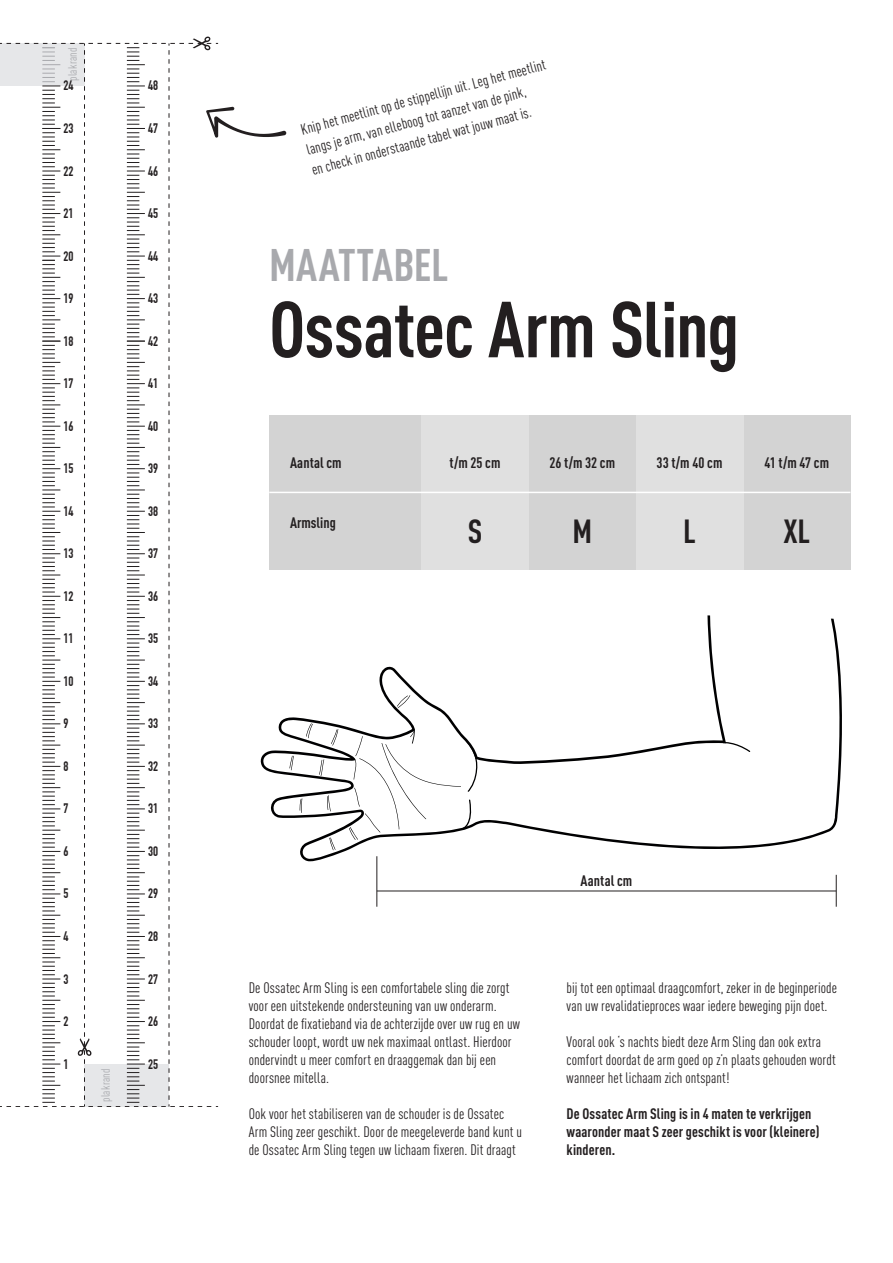
<style>
.page{position:relative;width:893px;height:1263px;background:#fff}
.page>*{position:absolute;margin:0;border:0;box-sizing:border-box;transform-origin:0 0}
.t1{font:700 78px "DIN Cond";letter-spacing:-.01em;color:#231f20}
.t2{font:700 45px "DIN Cond";letter-spacing:-.005em;color:#a8a9ad}
.t3{font:700 33px "DIN Cond";color:#231f20}
.t4{font:15px/18px "DIN Cond";letter-spacing:.005em;color:#231f20}
.t5{font:700 15px/18px "DIN Cond";letter-spacing:.005em;color:#231f20}
.t6{font:700 13.5px "DIN Condensed";color:#231f20}
.t7{font:12px "DIN Cond";letter-spacing:.015em;color:#a8a9ad}
</style>
<div class="page">
<div style="left:269px;top:415px;width:581px;height:155px;background:#d3d3d3"></div>
<div style="left:421px;top:415px;width:108px;height:155px;background:#e0e0e0"></div>
<div style="left:636px;top:415px;width:107px;height:155px;background:#e0e0e0"></div>
<hr style="left:269px;top:492px;width:581px;height:1px;background:#fff">
<hr style="left:377px;top:891px;width:459px;height:1px;background:#231f20">
<svg style="left:313px;top:619px;width:529px;height:242px"></svg>
<svg style="left:397px;top:695px;width:13px;height:13px"></svg>
<svg style="left:329px;top:837px;width:7px;height:13px"></svg>
<svg style="left:327px;top:795px;width:4px;height:16px"></svg>
<svg style="left:319px;top:759px;width:5px;height:17px"></svg>
<svg style="left:331px;top:729px;width:7px;height:16px"></svg>
<svg style="left:349px;top:729px;width:130px;height:111px"></svg>
<svg style="left:723px;top:741px;width:27px;height:11px"></svg>
<hr style="left:836px;top:875px;width:1px;height:32px;background:#231f20">
<hr style="left:377px;top:856px;width:1px;height:51px;background:#231f20">
<svg style="left:0;top:37px;width:313px;height:1070px"></svg>
<p class="t7" style="left:65px;top:81px;width:35px;rotate:-90deg">plakrand</p>
<p class="t6" style="left:64px;top:78px;width:12px">24</p>
<p class="t6" style="left:64px;top:120px;width:12px">23</p>
<p class="t6" style="left:64px;top:163px;width:12px">22</p>
<p class="t6" style="left:64px;top:205px;width:12px">21</p>
<p class="t6" style="left:64px;top:248px;width:12px">20</p>
<p class="t6" style="left:64px;top:290px;width:12px">19</p>
<p class="t6" style="left:64px;top:333px;width:12px">18</p>
<p class="t6" style="left:64px;top:375px;width:12px">17</p>
<p class="t6" style="left:64px;top:418px;width:12px">16</p>
<p class="t6" style="left:64px;top:461px;width:12px">15</p>
<p class="t6" style="left:64px;top:503px;width:12px">14</p>
<p class="t6" style="left:64px;top:546px;width:12px">13</p>
<p class="t6" style="left:64px;top:588px;width:12px">12</p>
<p class="t6" style="left:64px;top:631px;width:12px">11</p>
<p class="t6" style="left:64px;top:673px;width:12px">10</p>
<p class="t6" style="left:64px;top:716px;width:7px">9</p>
<p class="t6" style="left:64px;top:758px;width:7px">8</p>
<p class="t6" style="left:64px;top:801px;width:7px">7</p>
<p class="t6" style="left:64px;top:843px;width:7px">6</p>
<p class="t6" style="left:64px;top:886px;width:7px">5</p>
<p class="t6" style="left:64px;top:928px;width:7px">4</p>
<p class="t6" style="left:64px;top:971px;width:7px">3</p>
<p class="t6" style="left:64px;top:1013px;width:7px">2</p>
<p class="t6" style="left:64px;top:1056px;width:7px">1</p>
<p class="t7" style="left:99px;top:1102px;width:35px;rotate:-90deg">plakrand</p>
<p class="t6" style="left:148px;top:78px;width:12px">48</p>
<p class="t6" style="left:148px;top:120px;width:12px">47</p>
<p class="t6" style="left:148px;top:163px;width:12px">46</p>
<p class="t6" style="left:148px;top:205px;width:12px">45</p>
<p class="t6" style="left:148px;top:248px;width:12px">44</p>
<p class="t6" style="left:148px;top:290px;width:12px">43</p>
<p class="t6" style="left:148px;top:333px;width:12px">42</p>
<p class="t6" style="left:148px;top:375px;width:12px">41</p>
<p class="t6" style="left:148px;top:418px;width:12px">40</p>
<p class="t6" style="left:148px;top:461px;width:12px">39</p>
<p class="t6" style="left:148px;top:503px;width:12px">38</p>
<p class="t6" style="left:148px;top:546px;width:12px">37</p>
<p class="t6" style="left:148px;top:588px;width:12px">36</p>
<p class="t6" style="left:148px;top:631px;width:12px">35</p>
<p class="t6" style="left:148px;top:673px;width:12px">34</p>
<p class="t6" style="left:148px;top:716px;width:12px">33</p>
<p class="t6" style="left:148px;top:758px;width:12px">32</p>
<p class="t6" style="left:148px;top:801px;width:12px">31</p>
<p class="t6" style="left:148px;top:843px;width:12px">30</p>
<p class="t6" style="left:148px;top:886px;width:12px">29</p>
<p class="t6" style="left:148px;top:928px;width:12px">28</p>
<p class="t6" style="left:148px;top:971px;width:12px">27</p>
<p class="t6" style="left:148px;top:1013px;width:12px">26</p>
<p class="t6" style="left:148px;top:1056px;width:12px">25</p>
<p class="t4" style="left:298px;top:119px;width:254px;line-height:21px;rotate:-15deg">Knip het meetlint op de stippellijn uit. Leg het meetlint langs je arm, van elleboog tot aanzet van de pink,</p>
<p class="t4" style="left:310px;top:161px;width:228px;rotate:-15deg">en check in onderstaande tabel wat jouw maat is.</p>
<p class="t2" style="left:269px;top:237px;width:181px">MAATTABEL</p>
<p class="t1" style="left:269px;top:282px;width:471px">Ossatec Arm Sling</p>
<p class="t5" style="left:290px;top:453px;width:53px">Aantal cm</p>
<p class="t5" style="left:290px;top:513px;width:47px">Armsling</p>
<p class="t5" style="left:450px;top:453px;width:52px">t/m 25 cm</p>
<p class="t3" style="left:468px;top:511px;width:16px">S</p>
<p class="t5" style="left:549px;top:453px;width:67px">26 t/m 32 cm</p>
<p class="t3" style="left:572px;top:511px;width:21px">M</p>
<p class="t5" style="left:657px;top:453px;width:67px">33 t/m 40 cm</p>
<p class="t3" style="left:683px;top:511px;width:14px">L</p>
<p class="t5" style="left:764px;top:453px;width:66px">41 t/m 47 cm</p>
<p class="t3" style="left:783px;top:511px;width:28px">XL</p>
<p class="t5" style="left:581px;top:871px;width:53px">Aantal cm</p>
<p class="t4" style="left:249px;top:979px;width:273px">De Ossatec Arm Sling is een comfortabele sling die zorgt voor een uitstekende ondersteuning van uw onderarm.<br>Doordat de fixatieband via de achterzijde over uw rug en uw schouder loopt, wordt uw nek maximaal ontlast. Hierdoor ondervindt u meer comfort en draaggemak dan bij een doorsnee mitella.</p>
<p class="t4" style="left:249px;top:1105px;width:275px">Ook voor het stabiliseren van de schouder is de Ossatec<br>Arm Sling zeer geschikt. Door de meegeleverde band kunt u de Ossatec Arm Sling tegen uw lichaam fixeren. Dit draagt</p>
<p class="t4" style="left:567px;top:979px;width:272px">bij tot een optimaal draagcomfort, zeker in de beginperiode van uw revalidatieproces waar iedere beweging pijn doet.</p>
<p class="t4" style="left:567px;top:1033px;width:271px">Vooral ook ‘s nachts biedt deze Arm Sling dan ook extra comfort doordat de arm goed op z’n plaats gehouden wordt wanneer het lichaam zich ontspant!</p>
<p class="t5" style="left:567px;top:1104px;width:254px">De Ossatec Arm Sling is in 4 maten te verkrijgen waaronder maat S zeer geschikt is voor (kleinere) kinderen.</p>
</div>
